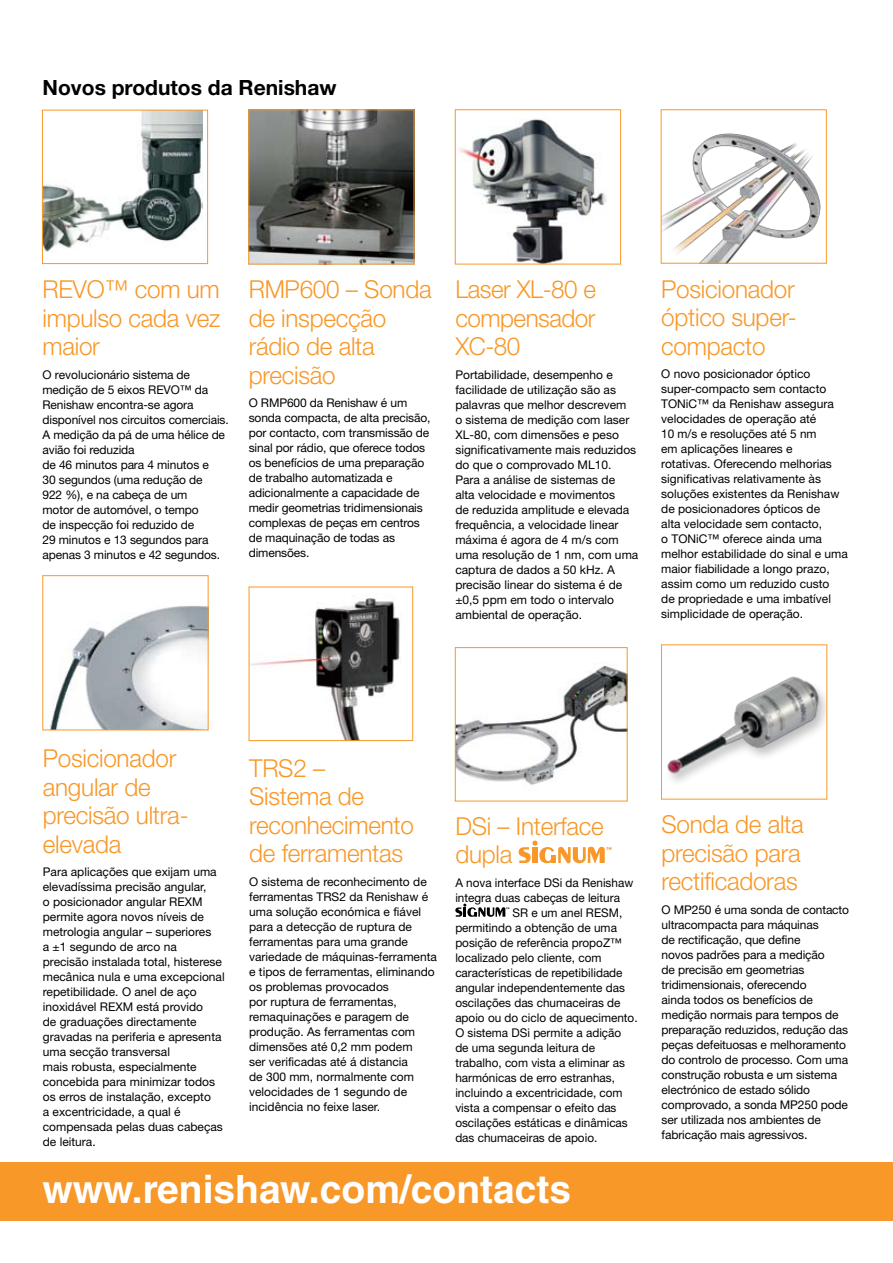
<style>
.page{position:relative;width:893px;height:1263px;background:#fff}
.page>*{position:absolute;margin:0;border:0;box-sizing:border-box;transform-origin:0 0}
.t1{font:700 39px "Helvetica LT Std";color:#fff}
.t2{font:300 24.75px/28.5px "Helvetica Neue";letter-spacing:-.01em;color:#f89828}
.t3{font:700 21px "Helvetica Neue";color:#000}
.t4{font:12px/15px "Helvetica Neue";color:#000}
.s1{font-size:12.75px}
</style>
<div class="page">
<div style="left:0;top:1162px;width:893px;height:58px;background:#f89828"></div>
<img style="left:44px;top:112px;width:158px;height:140px">
<div style="left:42px;top:110px;width:166px;height:154px;border:1px solid #f89828"></div>
<img style="left:663px;top:133px;width:158px;height:128px">
<div style="left:661px;top:109px;width:166px;height:154px;border:1px solid #f89828"></div>
<img style="left:251px;top:598px;width:150px;height:141px">
<div style="left:249px;top:587px;width:164px;height:154px;border:1px solid #f89828"></div>
<img style="left:250px;top:112px;width:162px;height:150px">
<img style="left:458px;top:119px;width:149px;height:143px">
<div style="left:455px;top:109px;width:166px;height:155px;border:1px solid #f89828"></div>
<img style="left:667px;top:676px;width:158px;height:106px">
<img style="left:50px;top:606px;width:156px;height:122px">
<div style="left:43px;top:575px;width:165px;height:155px;border:1px solid #f89828"></div>
<svg style="left:519px;top:840px;width:92px;height:23px"></svg>
<svg style="left:455px;top:904px;width:54px;height:13px"></svg>
<img style="left:457px;top:665px;width:168px;height:120px">
<div style="left:455px;top:647px;width:172px;height:154px;border:1px solid #f89828"></div>
<h3 class="t3" style="left:43px;top:75px;width:296px">Novos produtos da Renishaw</h3>
<h2 class="t2" style="left:43px;top:274px;width:179px;text-align:justify">REVO™ com um impulso cada vez maior</h2>
<p class="t4" style="left:43px;top:367px;width:188px">O revolucionário sistema de medição de 5 eixos REVO™ da<br>Renishaw encontra-se agora disponível nos circuitos comerciais.<br>A medição da pá de uma hélice de avião foi reduzida<br>de 46 minutos para 4 minutos e<br>30 segundos (uma redução de<br>922 %), e na cabeça de um<br>motor de automóvel, o tempo<br>de inspecção foi reduzido de<br>29 minutos e 13 segundos para apenas 3 minutos e 42 segundos.</p>
<h2 class="t2" style="left:249px;top:274px;width:184px">RMP600 – Sonda de inspecção rádio de alta precisão</h2>
<p class="t4" style="left:249px;top:395px;width:183px">O RMP600 da Renishaw é um sonda compacta, de alta precisão, por contacto, com transmissão de sinal por rádio, que oferece todos os benefícios de uma preparação de trabalho automatizada e adicionalmente a capacidade de medir geometrias tridimensionais complexas de peças em centros de maquinação de todas as dimensões.</p>
<h2 class="t2" style="left:455px;top:274px;width:142px;text-align:justify">Laser XL-80 e compensador XC-80</h2>
<p class="t4" style="left:455px;top:367px;width:184px">Portabilidade, desempenho e facilidade de utilização são as palavras que melhor descrevem<br>o sistema de medição com laser<br>XL-80, com dimensões e peso significativamente mais reduzidos do que o comprovado ML10.<br>Para a análise de sistemas de<br>alta velocidade e movimentos<br>de reduzida amplitude e elevada frequência, a velocidade linear máxima é agora de 4 m/s com uma resolução de 1 nm, com uma captura de dados a 50 kHz. A precisão linear do sistema é de ±0,5 ppm em todo o intervalo ambiental de operação.</p>
<h2 class="t2" style="left:661px;top:274px;width:137px;text-align:justify">Posicionador óptico super&shy;compacto</h2>
<p class="t4" style="left:661px;top:366px;width:188px">O novo posicionador óptico super-compacto sem contacto<br>TONiC™ da Renishaw assegura velocidades de operação até<br>10 m/s e resoluções até 5 nm<br>em aplicações lineares e<br>rotativas. Oferecendo melhorias significativas relativamente às soluções existentes da Renishaw de posicionadores ópticos de<br>alta velocidade sem contacto,<br>o TONiC™ oferece ainda uma melhor estabilidade do sinal e uma maior fiabilidade a longo prazo, assim como um reduzido custo<br>de propriedade e uma imbatível simplicidade de operação.</p>
<h2 class="t2" style="left:43px;top:743px;width:147px">Posicionador angular de precisão ultra&shy;elevada</h2>
<p class="t4" style="left:43px;top:864px;width:183px">Para aplicações que exijam uma elevadíssima precisão angular,<br>o posicionador angular REXM permite agora novos níveis de metrologia angular – superiores<br>a ±1 segundo de arco na precisão instalada total, histerese mecânica nula e uma excepcional repetibilidade. O anel de aço inoxidável REXM está provido<br>de graduações directamente gravadas na periferia e apresenta uma secção transversal<br>mais robusta, especialmente concebida para minimizar todos os erros de instalação, excepto<br>a excentricidade, a qual é compensada pelas duas cabeças de leitura.</p>
<h2 class="t2" style="left:249px;top:753px;width:166px">TRS2 –<br>Sistema de reconhecimento de ferramentas</h2>
<p class="t4" style="left:249px;top:874px;width:189px">O sistema de reconhecimento de ferramentas TRS2 da Renishaw é uma solução económica e fiável para a detecção de ruptura de ferramentas para uma grande variedade de máquinas-ferramenta e tipos de ferramentas, eliminando os problemas provocados<br>por ruptura de ferramentas, remaquinações e paragem de produção. As ferramentas com dimensões até 0,2 mm podem<br>ser verificadas até á distancia<br>de 300 mm, normalmente com velocidades de 1 segundo de incidência no feixe laser.</p>
<h2 class="t2" style="left:455px;top:811px;width:150px">DSi – Interface dupla</h2>
<p class="t4" style="left:455px;top:875px;width:179px">A nova interface DSi da Renishaw</p>
<p class="t4" style="left:455px;top:890px;width:166px">integra duas cabeças de leitura</p>
<p class="t4" style="left:512px;top:905px;width:111px">SR e um anel RESM,</p>
<p class="t4" style="left:455px;top:920px;width:163px">permitindo a obtenção de uma</p>
<p class="t4" style="left:455px;top:935px;width:168px">posição de referência propoZ™</p>
<p class="t4" style="left:455px;top:950px;width:148px">localizado pelo cliente, com</p>
<p class="t4" style="left:455px;top:965px;width:169px">características de repetibilidade</p>
<p class="t4" style="left:455px;top:980px;width:171px">angular independentemente das</p>
<p class="t4" style="left:455px;top:995px;width:167px">oscilações das chumaceiras de</p>
<p class="t4" style="left:455px;top:1010px;width:184px">apoio ou do ciclo de aquecimento.</p>
<p class="t4" style="left:455px;top:1025px;width:167px">O sistema DSi permite a adição</p>
<p class="t4" style="left:455px;top:1040px;width:141px">de uma segunda leitura de</p>
<p class="t4" style="left:455px;top:1055px;width:171px">trabalho, com vista a eliminar as</p>
<p class="t4" style="left:455px;top:1070px;width:161px">harmónicas de erro estranhas,</p>
<p class="t4" style="left:455px;top:1085px;width:169px">incluindo a excentricidade, com</p>
<p class="t4" style="left:455px;top:1100px;width:163px">vista a compensar o efeito das</p>
<p class="t4" style="left:455px;top:1115px;width:174px">oscilações estáticas e dinâmicas</p>
<p class="t4" style="left:455px;top:1130px;width:144px">das chumaceiras de apoio.</p>
<h1 class="t1" style="left:43px;top:1166px;width:530px">www.renishaw.com/contacts</h1>
<h2 class="t2" style="left:662px;top:809px;width:144px">Sonda de alta precisão para rectificadoras</h2>
<p class="t4" style="left:662px;top:902px;width:189px">O MP250 é uma sonda de contacto ultracompacta para máquinas<br>de rectificação, que define<br>novos padrões para a medição<br>de precisão em geometrias tridimensionais, oferecendo<br>ainda todos os benefícios de medição normais para tempos de preparação reduzidos, redução das peças defeituosas e melhoramento do controlo de processo. Com uma construção robusta e um sistema electrónico de estado sólido comprovado, a sonda MP250 pode ser utilizada nos ambientes de fabricação mais agressivos<span class="s1">.</span></p>
</div>
